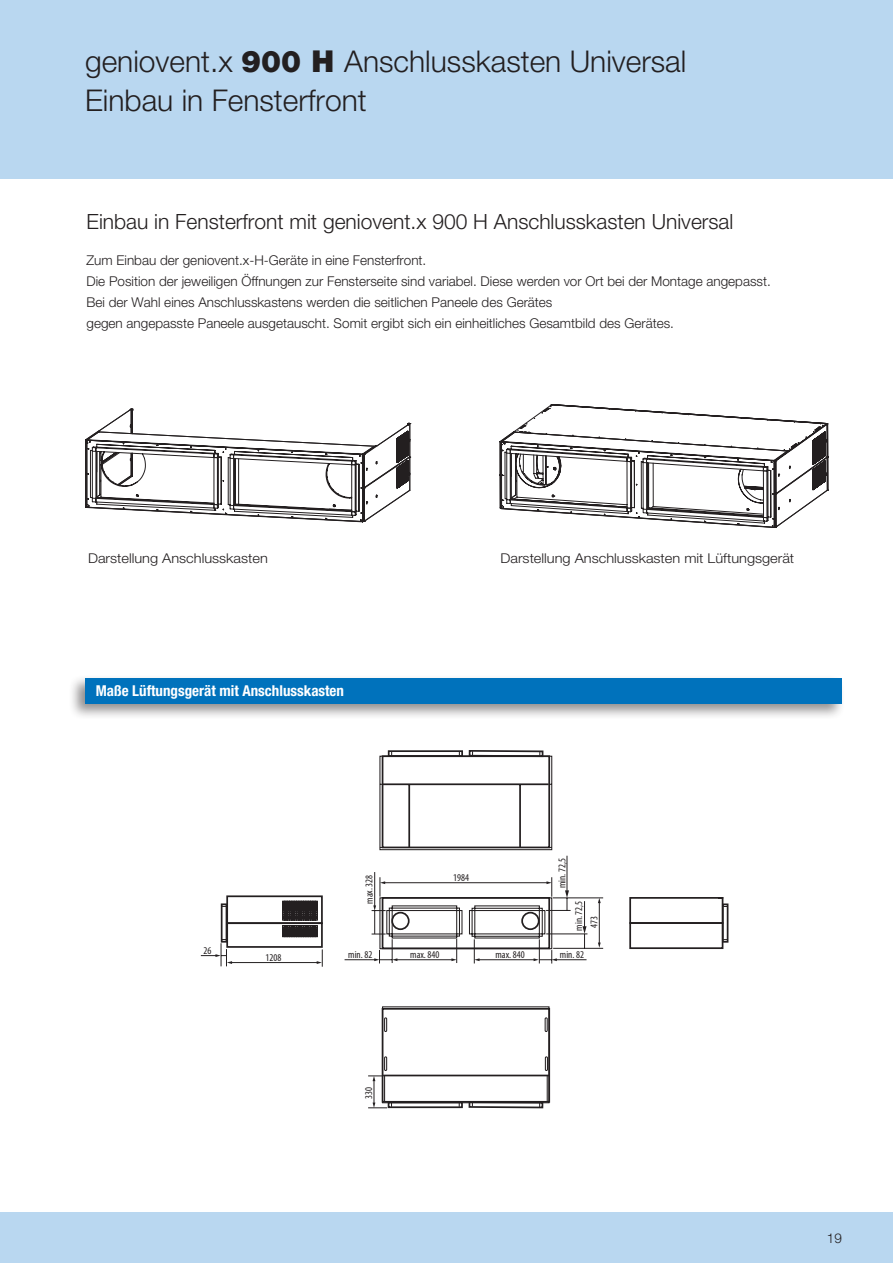
<style>
.page{position:relative;width:893px;height:1263px;background:#fff}
.page>*{position:absolute;margin:0;border:0;box-sizing:border-box;transform-origin:0 0}
.t1{font:300 30px/39px "Helvetica Neue LTW1 G";color:#231f20}
.t2{font:300 21px "Helvetica Neue LTW1 G";color:#231f20}
.t3{font:700 condensed 15px "Helvetica Neue LTW1 G";color:#fff}
.t4{font:300 13.5px/21px "Helvetica Neue LTW1 G";color:#231f20}
.t5{font:300 13.5px "Helvetica Neue LTW1 G";color:#231f20;scale:1.08 1}
.t6{font:condensed 10.35px "Myriad Pro";letter-spacing:-.005em;color:#231f20}
.s1{font-family:"Helvetica Neue LT Com";font-weight:900}
</style>
<div class="page">
<div style="left:0;top:1212px;width:893px;height:51px;background:#b9d7f0"></div>
<div style="left:0;top:0;width:893px;height:179px;background:#b9d7f0"></div>
<svg style="left:85px;top:408px;width:326px;height:100px"></svg>
<svg style="left:86px;top:441px;width:326px;height:82px"></svg>
<svg style="left:499px;top:404px;width:330px;height:124px"></svg>
<svg style="left:226px;top:754px;width:498px;height:213px"></svg>
<hr style="left:599px;top:902px;width:1px;height:41px;background:#231f20">
<svg style="left:598px;top:942px;width:3px;height:6px"></svg>
<svg style="left:226px;top:782px;width:498px;height:143px"></svg>
<hr style="left:231px;top:962px;width:87px;height:1px;background:#231f20">
<svg style="left:317px;top:949px;width:6px;height:18px"></svg>
<svg style="left:379px;top:755px;width:174px;height:349px"></svg>
<hr style="left:383px;top:1075px;width:166px;height:1px;background:#231f20">
<div style="left:384px;top:1017px;width:3px;height:15px;border:1px solid #231f20"></div>
<div style="left:384px;top:1056px;width:3px;height:15px;border:1px solid #231f20"></div>
<div style="left:545px;top:1017px;width:3px;height:15px;border:1px solid #231f20"></div>
<div style="left:545px;top:1056px;width:3px;height:15px;border:1px solid #231f20"></div>
<div style="left:388px;top:1101px;width:75px;height:7px;border:2px solid #231f20"></div>
<svg style="left:468px;top:1076px;width:80px;height:32px"></svg>
<div style="left:388px;top:750px;width:75px;height:7px;border:2px solid #231f20"></div>
<svg style="left:468px;top:750px;width:76px;height:8px"></svg>
<svg style="left:368px;top:1075px;width:24px;height:33px"></svg>
<div style="left:722px;top:903px;width:6px;height:40px;border:2px solid #231f20"></div>
<div style="left:221px;top:903px;width:6px;height:39px;border:2px solid #231f20"></div>
<svg style="left:201px;top:939px;width:31px;height:27px"></svg>
<svg style="left:282px;top:900px;width:36px;height:37px"></svg>
<hr style="left:553px;top:897px;width:50px;height:1px;background:#231f20">
<hr style="left:567px;top:856px;width:1px;height:36px;background:#231f20">
<hr style="left:546px;top:933px;width:41px;height:1px;background:#231f20">
<hr style="left:553px;top:948px;width:50px;height:1px;background:#231f20">
<svg style="left:582px;top:901px;width:4px;height:47px"></svg>
<hr style="left:374px;top:872px;width:1px;height:34px;background:#231f20">
<hr style="left:345px;top:959px;width:30px;height:1px;background:#231f20">
<hr style="left:556px;top:959px;width:30px;height:1px;background:#231f20">
<svg style="left:372px;top:877px;width:199px;height:86px"></svg>
<div style="left:68px;top:674px;width:778px;height:46px;background:#231f20;opacity:.5"></div>
<div style="left:85px;top:678px;width:757px;height:25px;background:#0072bc"></div>
<h1 class="t1" style="left:85px;top:42px;width:603px">geniovent.x <span class="s1">900 H</span> Anschlusskasten Universal<br>Einbau in Fensterfront</h1>
<h2 class="t2" style="left:87px;top:209px;width:648px">Einbau in Fensterfront mit geniovent.x 900 H Anschlusskasten Universal</h2>
<p class="t4" style="left:87px;top:250px;width:686px">Zum Einbau der geniovent.x-H-Geräte in eine Fensterfront.<br>Die Position der jeweiligen Öffnungen zur Fensterseite sind variabel. Diese werden vor Ort bei der Montage angepasst.<br>Bei der Wahl eines Anschlusskastens werden die seitlichen Paneele des Gerätes<br>gegen angepasste Paneele ausgetauscht. Somit ergibt sich ein einheitliches Gesamtbild des Gerätes.</p>
<p class="t5" style="left:88px;top:550px;width:168px">Darstellung Anschlusskasten</p>
<p class="t5" style="left:500px;top:550px;width:273px">Darstellung Anschlusskasten mit Lüftungsgerät</p>
<p class="t3" style="left:96px;top:682px;width:250px">Maße Lüftungsgerät mit Anschlusskasten</p>
<p class="t6" style="left:203px;top:945px;width:10px">26</p>
<p class="t6" style="left:265px;top:951px;width:18px">1208</p>
<p class="t6" style="left:363px;top:904px;width:31px;rotate:-90deg">max. 328</p>
<p class="t6" style="left:453px;top:871px;width:18px">1984</p>
<p class="t6" style="left:556px;top:888px;width:32px;rotate:-90deg">min. 72,5</p>
<p class="t6" style="left:572px;top:931px;width:32px;rotate:-90deg">min. 72,5</p>
<p class="t6" style="left:588px;top:927px;width:14px;rotate:-90deg">473</p>
<p class="t6" style="left:348px;top:948px;width:26px">min. 82</p>
<p class="t6" style="left:410px;top:948px;width:31px">max. 840</p>
<p class="t6" style="left:495px;top:948px;width:31px">max. 840</p>
<p class="t6" style="left:560px;top:949px;width:26px">min. 82</p>
<p class="t6" style="left:362px;top:1099px;width:14px;rotate:-90deg">330</p>
<p class="t4" style="left:827px;top:1227px;width:17px">19</p>
</div>
